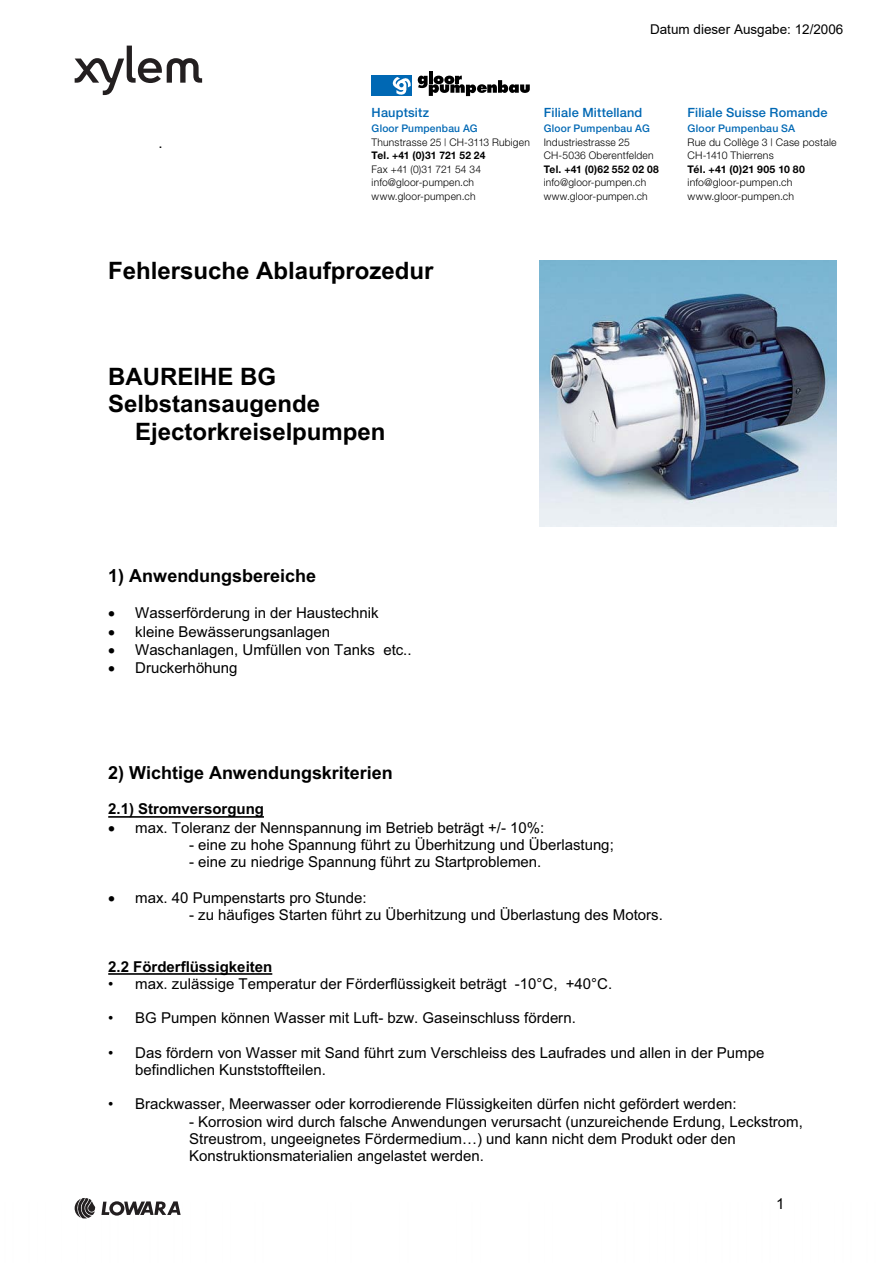
<style>
.page{position:relative;width:893px;height:1263px;background:#fff}
.page>*{position:absolute;margin:0;border:0;box-sizing:border-box;transform-origin:0 0}
.t1{font:700 24px "Arial";color:#000}
.t2{font:21px "Humanist 777 BT Bold B";color:#000}
.t3{font:700 18px "Arial";color:#000}
.t4{font:15px/18.3px "Arial";color:#000}
.t5{font:700 15px "Arial";color:#000}
.t6{font:15px "Arial";color:#000}
.t7{font:13.5px "Arial";color:#000}
.t8{font:500 12.75px "Helvetica Neue";letter-spacing:.015em;color:#0068b4}
.t9{font:300 10.5px/13.5px "Helvetica Neue";letter-spacing:.02em;color:#000}
.t10{font:700 10.5px "Helvetica Neue";letter-spacing:.025em;color:#000}
.t11{font:500 10.5px "Helvetica Neue";letter-spacing:.02em;color:#0068b4}
</style>
<div class="page">
<img style="left:540px;top:260px;width:296px;height:266px">
<hr style="left:108px;top:816px;width:156px;height:2px;background:#000">
<hr style="left:108px;top:973px;width:164px;height:2px;background:#000">
<svg style="left:75px;top:46px;width:127px;height:49px"></svg>
<svg style="left:75px;top:1198px;width:20px;height:20px"></svg>
<svg style="left:101px;top:1201px;width:80px;height:14px"></svg>
<div style="left:372px;top:76px;width:40px;height:20px;background:#0068b4"></div>
<svg style="left:392px;top:77px;width:19px;height:18px"></svg>
<hr style="left:429px;top:71px;width:4px;height:13px;background:#000">
<svg style="left:418px;top:76px;width:112px;height:20px"></svg>
<h2 class="t2" style="left:751px;top:15px;width:75px">Lowara</h2>
<p class="t7" style="left:650px;top:20px;width:195px">Datum dieser Ausgabe: 12/2006</p>
<p class="t6" style="left:158px;top:134px;width:6px">.</p>
<p class="t8" style="left:372px;top:105px;width:59px">Hauptsitz</p>
<p class="t11" style="left:372px;top:122px;width:107px">Gloor Pumpenbau AG</p>
<p class="t9" style="left:372px;top:135px;width:160px">Thunstrasse 25 | CH-3113 Rubigen</p>
<p class="t10" style="left:372px;top:149px;width:115px">Tel. +41 (0)31 721 52 24</p>
<p class="t9" style="left:372px;top:162px;width:111px">Fax +41 (0)31 721 54 34 info@gloor-pumpen.ch www.gloor-pumpen.ch</p>
<p class="t8" style="left:544px;top:105px;width:100px">Filiale Mittelland</p>
<p class="t11" style="left:544px;top:122px;width:107px">Gloor Pumpenbau AG</p>
<p class="t9" style="left:544px;top:135px;width:111px">Industriestrasse 25<br>CH-5036 Oberentfelden</p>
<p class="t10" style="left:544px;top:163px;width:116px">Tel. +41 (0)62 552 02 08</p>
<p class="t9" style="left:544px;top:176px;width:105px">info@gloor-pumpen.ch www.gloor-pumpen.ch</p>
<h1 class="t1" style="left:108px;top:258px;width:327px">Fehlersuche Ablaufprozedur</h1>
<p class="t8" style="left:688px;top:105px;width:142px">Filiale Suisse Romande</p>
<p class="t11" style="left:688px;top:122px;width:109px">Gloor Pumpenbau SA</p>
<p class="t9" style="left:688px;top:135px;width:151px">Rue du Collège 3 | Case postale<br>CH-1410 Thierrens</p>
<p class="t10" style="left:688px;top:163px;width:119px">Tél. +41 (0)21 905 10 80</p>
<p class="t9" style="left:688px;top:176px;width:108px">info@gloor-pumpen.ch www.gloor-pumpen.ch</p>
<h1 class="t1" style="left:108px;top:363px;width:169px">BAUREIHE BG</h1>
<h1 class="t1" style="left:108px;top:391px;width:213px">Selbstansaugende</h1>
<h1 class="t1" style="left:135px;top:418px;width:252px">Ejectorkreiselpumpen</h1>
<p class="t3" style="left:108px;top:566px;width:209px">1) Anwendungsbereiche</p>
<p class="t4" style="left:135px;top:604px;width:278px">Wasserförderung in der Haustechnik kleine Bewässerungsanlagen<br>Waschanlagen, Umfüllen von Tanks etc..<br>Druckerhöhung</p>
<p class="t3" style="left:108px;top:763px;width:286px">2) Wichtige Anwendungskriterien</p>
<p class="t5" style="left:108px;top:801px;width:157px">2.1) Stromversorgung</p>
<p class="t4" style="left:135px;top:818px;width:411px">max. Toleranz der Nennspannung im Betrieb beträgt +/- 10%:</p>
<p class="t4" style="left:189px;top:836px;width:426px">- eine zu hohe Spannung führt zu Überhitzung und Überlastung;</p>
<p class="t4" style="left:189px;top:853px;width:354px">- eine zu niedrige Spannung führt zu Startproblemen.</p>
<p class="t4" style="left:135px;top:888px;width:233px">max. 40 Pumpenstarts pro Stunde:</p>
<p class="t4" style="left:189px;top:906px;width:475px">- zu häufiges Starten führt zu Überhitzung und Überlastung des Motors.</p>
<p class="t5" style="left:108px;top:958px;width:166px">2.2 Förderflüssigkeiten</p>
<p class="t4" style="left:108px;top:974px;width:505px">• max. zulässige Temperatur der Förderflüssigkeit beträgt -10°C, +40°C.</p>
<p class="t4" style="left:108px;top:1009px;width:469px">• BG Pumpen können Wasser mit Luft- bzw. Gaseinschluss fördern.</p>
<p class="t4" style="left:135px;top:1044px;width:631px;line-height:17.2px;text-indent:-27px">• Das fördern von Wasser mit Sand führt zum Verschleiss des Laufrades und allen in der Pumpe befindlichen Kunststoffteilen.</p>
<p class="t4" style="left:108px;top:1095px;width:630px">• Brackwasser, Meerwasser oder korrodierende Flüssigkeiten dürfen nicht gefördert werden:</p>
<p class="t4" style="left:189px;top:1113px;width:615px;line-height:17.2px">- Korrosion wird durch falsche Anwendungen verursacht (unzureichende Erdung, Leckstrom,<br>Streustrom, ungeeignetes Fördermedium…) und kann nicht dem Produkt oder den<br>Konstruktionsmaterialien angelastet werden.</p>
<p class="t6" style="left:776px;top:1194px;width:10px">1</p>
</div>
